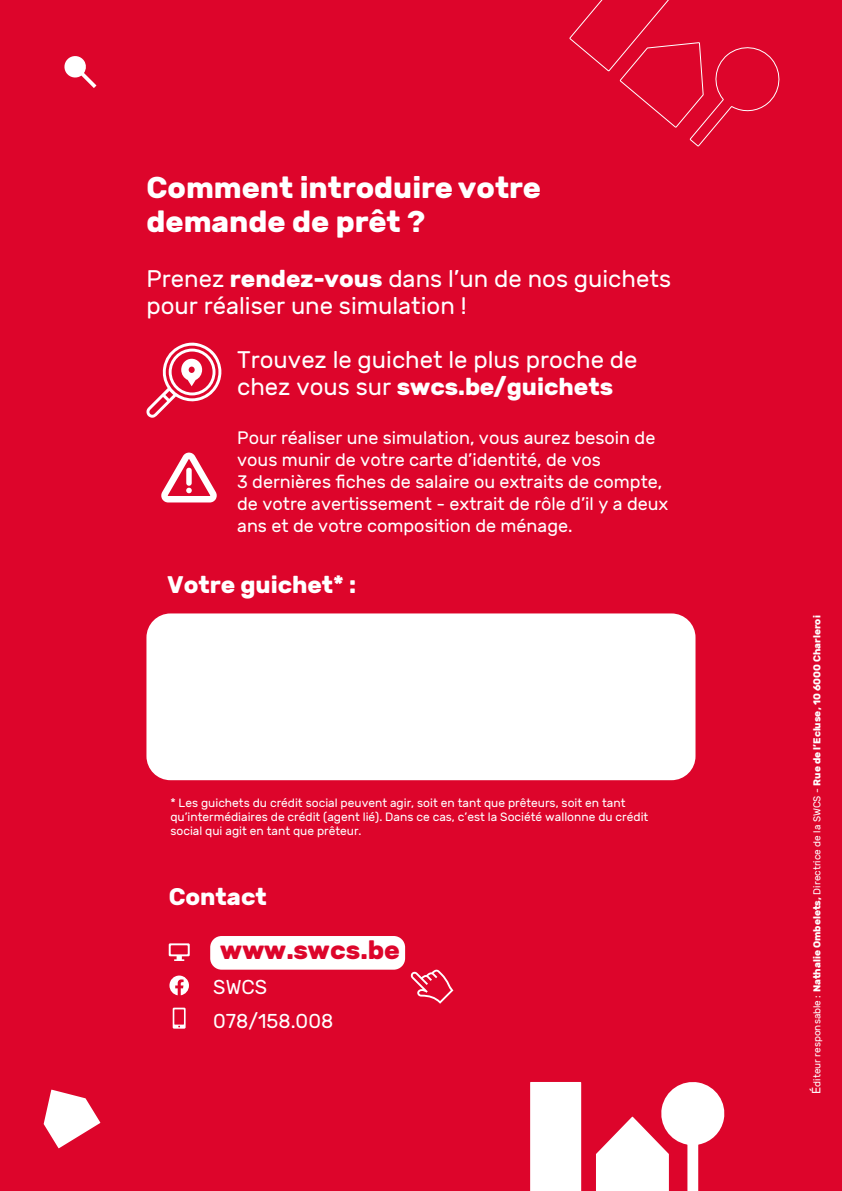
<style>
.page{position:relative;width:842px;height:1191px;background:#dd052b}
.page>*{position:absolute;margin:0;border:0;box-sizing:border-box;transform-origin:0 0}
.t1{font:700 30px/34px "Rubik";color:#fff}
.t2{font:700 26px "Rubik";color:#dd052b}
.t3{font:24px/27.2px "Rubik";color:#fff}
.t4{font:700 24px "Rubik";color:#fff}
.t5{font:20px/34px "Rubik";color:#fff}
.t6{font:18px/22px "Rubik";color:#fff}
.t7{font:12px/14px "Rubik";color:#fff}
.t8{font:700 10px "Rubik";color:#fff}
.s1{font-weight:700}
.s2{font-weight:400;font-size:12px}
.s3{font-weight:400}
</style>
<div class="page">
<div style="left:146px;top:613px;width:549px;height:167px;background:#fff;border-radius:24px"></div>
<div style="left:210px;top:936px;width:195px;height:33px;background:#fff;border-radius:11px"></div>
<svg style="left:44px;top:1089px;width:56px;height:59px"></svg>
<svg style="left:64px;top:56px;width:32px;height:32px"></svg>
<svg style="left:569px;top:0;width:211px;height:147px"></svg>
<div style="left:530px;top:1082px;width:51px;height:109px;background:#fff"></div>
<svg style="left:596px;top:1082px;width:129px;height:109px"></svg>
<svg style="left:169px;top:975px;width:20px;height:20px"></svg>
<svg style="left:169px;top:943px;width:21px;height:18px"></svg>
<svg style="left:173px;top:1007px;width:13px;height:21px"></svg>
<svg style="left:410px;top:969px;width:43px;height:34px"></svg>
<svg style="left:146px;top:342px;width:75px;height:76px"></svg>
<svg style="left:161px;top:452px;width:56px;height:50px"></svg>
<h1 class="t1" style="left:146px;top:172px;width:396px">Comment introduire votre demande de prêt ?</h1>
<h3 class="t3" style="left:146px;top:265px;width:526px">Prenez <span class="s1">rendez-vous</span> dans l’un de nos guichets pour réaliser une simulation !</h3>
<h3 class="t3" style="left:237px;top:347px;width:402px">Trouvez le guichet le plus proche de chez vous sur <span class="s1">swcs.be/guichets</span></h3>
<p class="t6" style="left:237px;top:427px;width:433px">Pour réaliser une simulation, vous aurez besoin de vous munir de votre carte d’identité, de vos<br>3 dernières fiches de salaire ou extraits de compte, de votre avertissement - extrait de rôle d’il y a deux ans et de votre composition de ménage.</p>
<h3 class="t4" style="left:167px;top:570px;width:190px">Votre guichet* :</h3>
<p class="t7" style="left:170px;top:796px;width:479px">* Les guichets du crédit social peuvent agir, soit en tant que prêteurs, soit en tant qu’intermédiaires de crédit (agent lié). Dans ce cas, c’est la Société wallonne du crédit social qui agit en tant que prêteur.</p>
<h3 class="t4" style="left:169px;top:883px;width:100px">Contact</h3>
<h2 class="t2" style="left:220px;top:935px;width:182px">www.swcs.be</h2>
<p class="t5" style="left:213px;top:970px;width:121px">SWCS<br>078/158.008</p>
<p class="t8" style="left:811px;top:1094px;width:480px;rotate:-90deg"><span class="s2">É</span><span class="s3">diteur responsable :</span> Nathalie Ombelets, <span class="s3">Directrice de la SWCS -</span> Rue de l’Ecluse, 10 6000 Charleroi</p>
</div>
